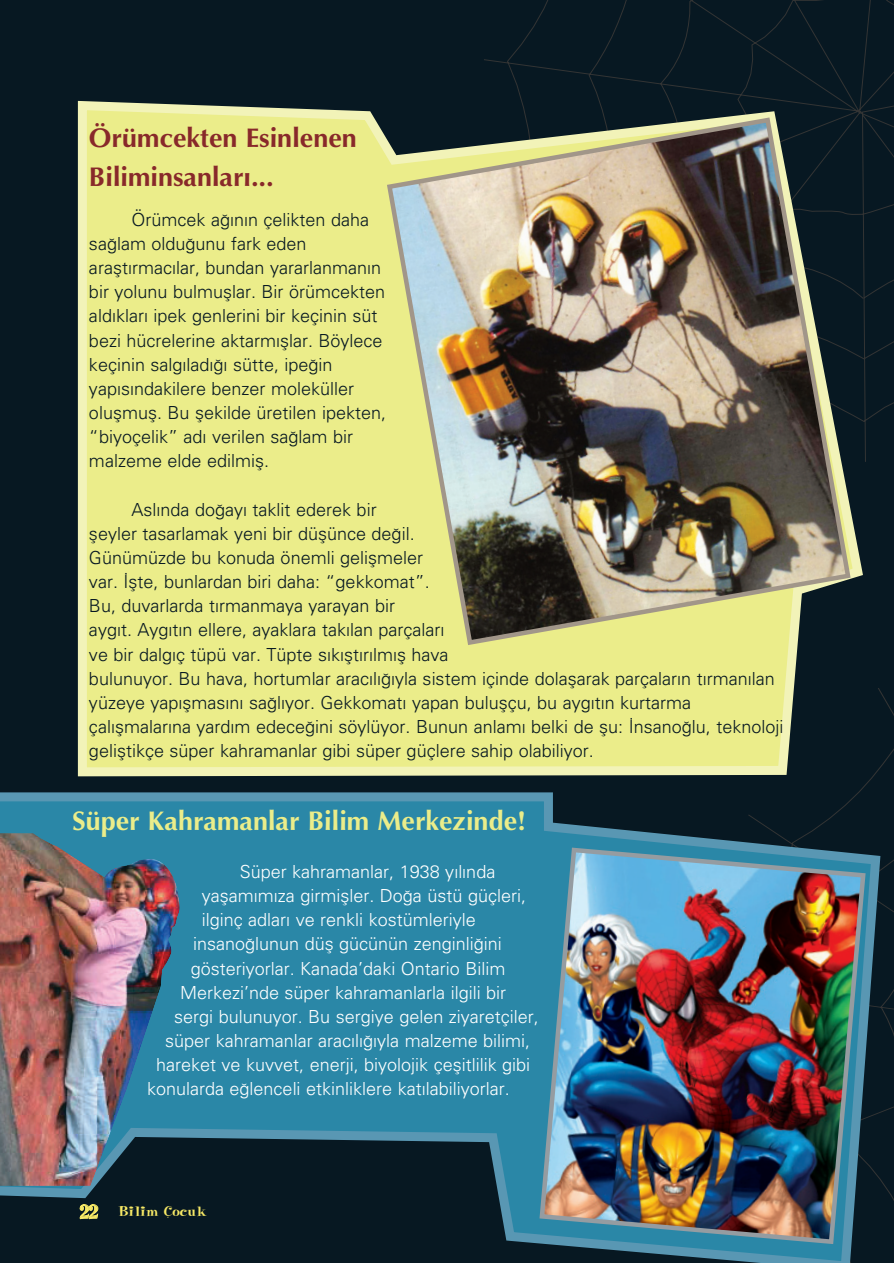
<style>
.page{position:relative;width:894px;height:1263px;background:#fff}
.page>*{position:absolute;margin:0;border:0;box-sizing:border-box;transform-origin:0 0}
.t1{font:700 27px/39.2px "Optima";color:#88292a}
.t2{font:700 27px "Optima";color:#ebed8a}
.t3{font:300 18px/24.2px "Univers";color:#071822}
.t4{font:300 18px "Univers";color:#fff}
.t5{font:15px "Naturel KS";letter-spacing:-.01em;color:#f7e966}
.s1{font-size:21px}
</style>
<div class="page">
<img style="left:0;top:0;width:894px;height:1263px">
<h1 class="t1" style="left:89px;top:118px;width:269px">Örümcekten Esinlenen<br>Biliminsanlar›...</h1>
<p class="t3" style="left:89px;top:207px;width:299px;text-indent:43px">Örümcek a¤›n›n çelikten daha sa¤lam oldu¤unu fark eden araflt›rmac›lar, bundan yararlanman›n bir yolunu bulmufllar. Bir örümcekten ald›klar› ipek genlerini bir keçinin süt bezi hücrelerine aktarm›fllar. Böylece keçinin salg›lad›¤› sütte, ipe¤in yap›s›ndakilere benzer moleküller oluflmufl. Bu flekilde üretilen ipekten, “biyoçelik” ad› verilen sa¤lam bir malzeme elde edilmifl.</p>
<p class="t3" style="left:89px;top:497px;width:696px;text-indent:43px">Asl›nda do¤ay› taklit ederek bir<br>fleyler tasarlamak yeni bir düflünce de¤il.<br>Günümüzde bu konuda önemli geliflmeler<br>var. ‹flte, bunlardan biri daha: “gekkomat”.<br>Bu, duvarlarda t›rmanmaya yarayan bir<br>ayg›t. Ayg›t›n ellere, ayaklara tak›lan parçalar›<br>ve bir dalg›ç tüpü var. Tüpte s›k›flt›r›lm›fl hava<br>bulunuyor. Bu hava, hortumlar arac›l›¤›yla sistem içinde dolaflarak parçalar›n t›rman›lan yüzeye yap›flmas›n› sa¤l›yor. Gekkomat› yapan buluflçu, bu ayg›t›n kurtarma çal›flmalar›na yard›m edece¤ini söylüyor. Bunun anlam› belki de flu: ‹nsano¤lu, teknoloji gelifltikçe süper kahramanlar gibi süper güçlere sahip olabiliyor.</p>
<h1 class="t2" style="left:72px;top:804px;width:455px">Süper Kahramanlar Bilim Merkezinde!</h1>
<p class="t4" style="left:240px;top:861px;width:257px">Süper kahramanlar, 1938 y›l›nda</p>
<p class="t4" style="left:202px;top:885px;width:325px">yaflam›m›za girmifller. Do¤a üstü güçleri,</p>
<p class="t4" style="left:202px;top:909px;width:275px">ilginç adlar› ve renkli kostümleriyle</p>
<p class="t4" style="left:193px;top:933px;width:310px">insano¤lunun düfl gücünün zenginli¤ini</p>
<p class="t4" style="left:191px;top:957px;width:316px">gösteriyorlar. Kanada’daki Ontario Bilim</p>
<p class="t4" style="left:180px;top:981px;width:327px">Merkezi’nde süper kahramanlarla ilgili bir</p>
<p class="t4" style="left:174px;top:1006px;width:366px">sergi bulunuyor. Bu sergiye gelen ziyaretçiler,</p>
<p class="t4" style="left:165px;top:1030px;width:366px">süper kahramanlar arac›l›¤›yla malzeme bilimi,</p>
<p class="t4" style="left:156px;top:1054px;width:375px">hareket ve kuvvet, enerji, biyolojik çeflitlilik gibi</p>
<p class="t4" style="left:147px;top:1078px;width:364px">konularda e¤lenceli etkinliklere kat›labiliyorlar.</p>
<p class="t5" style="left:80px;top:1204px;width:129px"><span class="s1">22</span> Bilim Çocuk</p>
</div>
